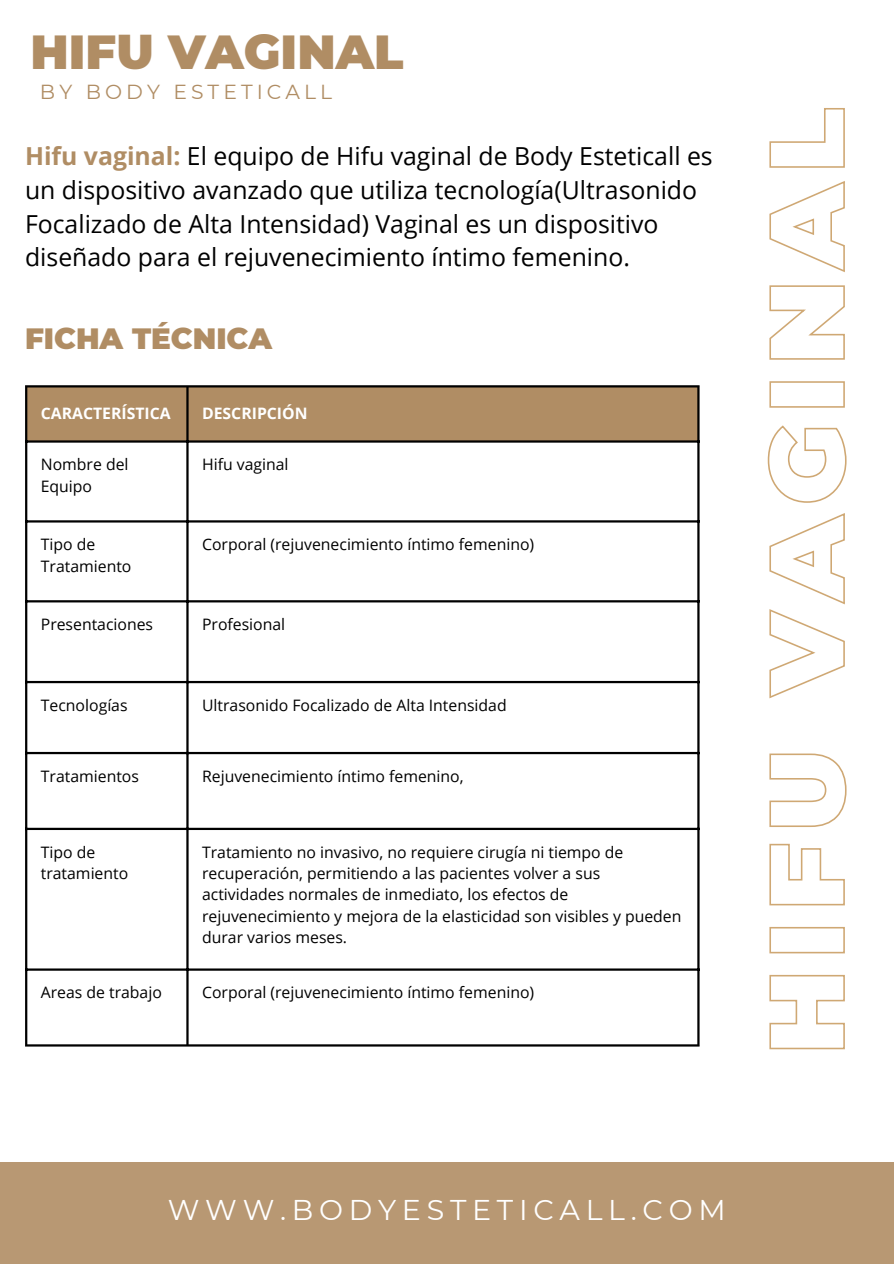
<style>
.page{position:relative;width:894px;height:1264px;background:#fff}
.page>*{position:absolute;margin:0;border:0;box-sizing:border-box;transform-origin:0 0}
.t1{font:900 47.7px "Montserrat";color:#b08d64}
.t2{font:900 29.25px "Montserrat";color:#b08d64}
.t3{font:28.5px "Montserrat";letter-spacing:.2em;color:#fff}
.t4{font:24.75px/33.8px "Open Sans";color:#000}
.t5{font:20.25px "Montserrat";letter-spacing:.2em;color:#b08d64}
.t6{font:15.75px/21.3px "Open Sans";color:#000}
.t7{font:700 15.75px "Open Sans";color:#fff}
.s1{font-weight:700;color:#b08d64}
</style>
<div class="page">
<div style="left:0;top:1162px;width:893px;height:101px;background:#b89873"></div>
<div style="left:27px;top:387px;width:670px;height:53px;background:#b08d64"></div>
<hr style="left:25px;top:387px;width:2px;height:657px;background:#000">
<hr style="left:186px;top:387px;width:2px;height:657px;background:#000">
<hr style="left:697px;top:387px;width:2px;height:657px;background:#000">
<hr style="left:25px;top:385px;width:674px;height:2px;background:#000">
<hr style="left:25px;top:440px;width:674px;height:2px;background:#000">
<hr style="left:25px;top:520px;width:674px;height:2px;background:#000">
<hr style="left:25px;top:600px;width:674px;height:2px;background:#000">
<hr style="left:25px;top:681px;width:674px;height:2px;background:#000">
<hr style="left:25px;top:752px;width:674px;height:2px;background:#000">
<hr style="left:25px;top:827px;width:674px;height:3px;background:#000">
<hr style="left:25px;top:968px;width:674px;height:2px;background:#000">
<hr style="left:25px;top:1044px;width:674px;height:2px;background:#000">
<svg style="left:767px;top:108px;width:80px;height:942px"></svg>
<h1 class="t1" style="left:31px;top:23px;width:374px">HIFU VAGINAL</h1>
<h4 class="t5" style="left:40px;top:80px;width:294px">BY BODY ESTETICALL</h4>
<p class="t4" style="left:25px;top:138px;width:689px"><span class="s1">Hifu vaginal:</span> El equipo de Hifu vaginal de Body Esteticall es un dispositivo avanzado que utiliza tecnología(Ultrasonido Focalizado de Alta Intensidad) Vaginal es un dispositivo diseñado para el rejuvenecimiento íntimo femenino.</p>
<h2 class="t2" style="left:25px;top:321px;width:248px">FICHA TÉCNICA</h2>
<h5 class="t7" style="left:41px;top:402px;width:131px">CARACTERÍSTICA</h5>
<h3 class="t7" style="left:202px;top:402px;width:107px">DESCRIPCIÓN</h3>
<p class="t6" style="left:41px;top:453px;width:89px">Nombre del<br>Equipo</p>
<p class="t6" style="left:202px;top:453px;width:88px">Hifu vaginal</p>
<p class="t6" style="left:41px;top:533px;width:92px">Tipo de<br>Tratamiento</p>
<p class="t6" style="left:202px;top:533px;width:333px">Corporal (rejuvenecimiento íntimo femenino)</p>
<p class="t6" style="left:41px;top:613px;width:114px">Presentaciones</p>
<p class="t6" style="left:202px;top:613px;width:85px">Profesional</p>
<p class="t6" style="left:41px;top:694px;width:88px">Tecnologías</p>
<p class="t6" style="left:202px;top:694px;width:306px">Ultrasonido Focalizado de Alta Intensidad</p>
<p class="t6" style="left:41px;top:765px;width:100px">Tratamientos</p>
<p class="t6" style="left:202px;top:765px;width:263px">Rejuvenecimiento íntimo femenino,</p>
<p class="t6" style="left:41px;top:841px;width:89px">Tipo de tratamiento</p>
<p class="t6" style="left:202px;top:841px;width:481px">Tratamiento no invasivo, no requiere cirugía ni tiempo de recuperación, permitiendo a las pacientes volver a sus actividades normales de inmediato, los efectos de rejuvenecimiento y mejora de la elasticidad son visibles y pueden durar varios meses.</p>
<p class="t6" style="left:41px;top:981px;width:122px">Areas de trabajo</p>
<p class="t6" style="left:202px;top:981px;width:333px">Corporal (rejuvenecimiento íntimo femenino)</p>
<p class="t3" style="left:168px;top:1192px;width:559px">WWW.BODYESTETICALL.COM</p>
</div>
